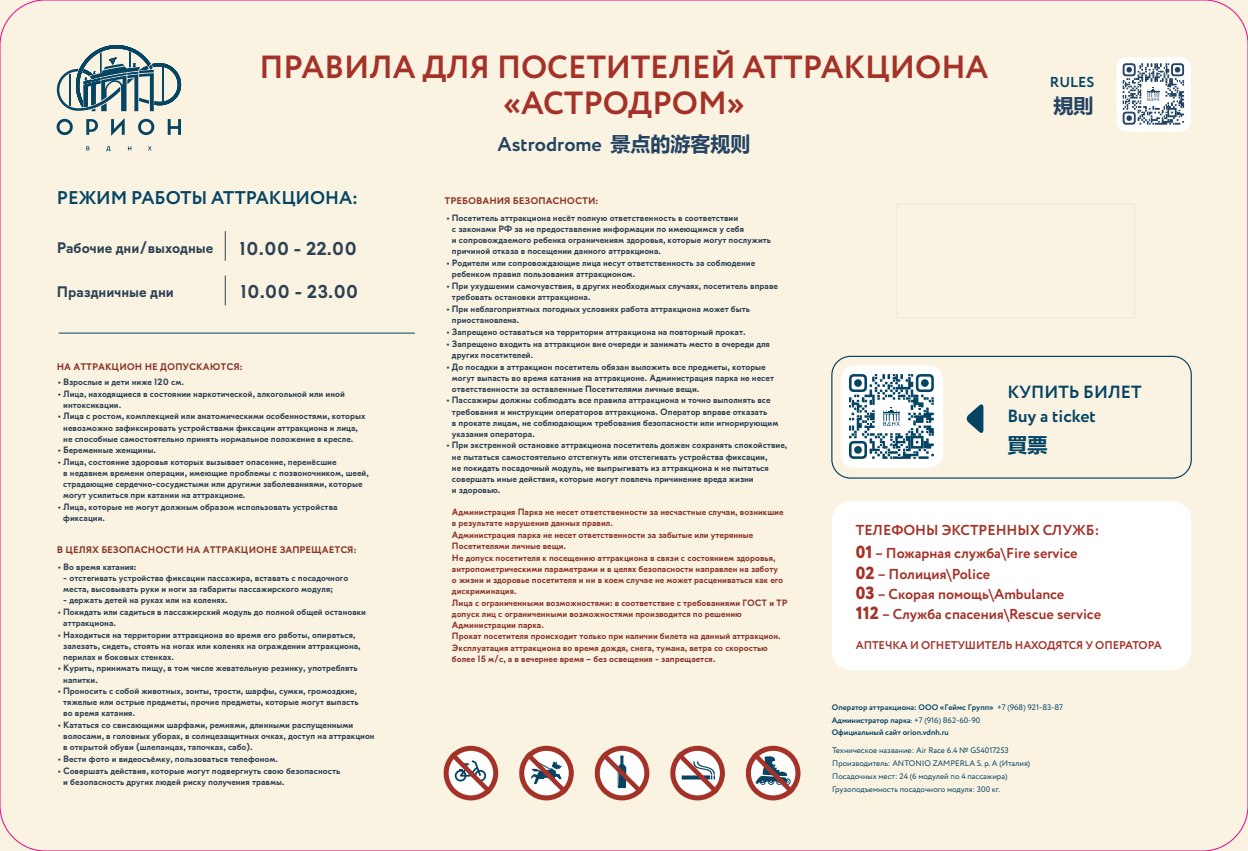
<style>
.page{position:relative;width:1248px;height:851px;background:#fff}
.page>*{position:absolute;margin:0;border:0;box-sizing:border-box;transform-origin:0 0}
.t1{font:700 32px/36px "Circe";color:#a43228;text-align:center}
.t2{font:700 20px "Circe";color:#234361}
.t3{font:700 20px "Microsoft Ya Hei";color:#064464}
.t4{font:700 20px "Microsoft Ya Hei";color:#234361}
.t5{font:700 18.56px "VDNH";color:#2c4154}
.t6{font:700 18.4px "Circe";color:#064464}
.t7{font:700 17.6px/24px "Circe";color:#064464}
.t8{font:700 15.28px "VDNH";color:#2c4154}
.t9{font:700 14.4px/20.4px "Circe";color:#a43228}
.t10{font:700 14.4px "Circe";color:#064464}
.t11{font:700 11.2px "Circe";letter-spacing:-.005em;color:#a43228}
.t12{font:700 9.56px "VDNH";color:#8a3528}
.t13{font:700 9.2px/11px "VDNH";color:#2c4154}
.t14{font:700 9.2px/11px "VDNH";color:#8a3528}
.t15{font:8px/13.2px "Circe";color:#064464}
.t16{font:700 8px/13.2px "Circe";color:#064464}
.s1{font-family:"Microsoft Ya Hei"}
.s2{font-weight:800;font-size:17.6px}
.s3{font-weight:400}
.s4{font-family:"VDNH";font-weight:400;font-size:6.68px;color:#2c4154}
</style>
<div class="page">
<div style="left:0;top:0;width:1247px;height:850px;background:#faf3e2"></div>
<svg style="left:57px;top:45px;width:124px;height:66px"></svg>
<svg style="left:57px;top:119px;width:16px;height:16px"></svg>
<svg style="left:86px;top:119px;width:12px;height:16px"></svg>
<svg style="left:111px;top:118px;width:14px;height:17px"></svg>
<svg style="left:138px;top:119px;width:16px;height:16px"></svg>
<svg style="left:168px;top:119px;width:13px;height:16px"></svg>
<svg style="left:86px;top:146px;width:3px;height:4px"></svg>
<svg style="left:106px;top:146px;width:4px;height:5px"></svg>
<svg style="left:148px;top:146px;width:4px;height:4px"></svg>
<svg style="left:443px;top:745px;width:55px;height:55px"></svg>
<svg style="left:519px;top:745px;width:54px;height:55px"></svg>
<svg style="left:594px;top:745px;width:55px;height:55px"></svg>
<svg style="left:670px;top:745px;width:55px;height:55px"></svg>
<svg style="left:746px;top:745px;width:54px;height:55px"></svg>
<hr style="left:59px;top:332px;width:356px;height:1px;background:#064464">
<div style="left:831px;top:356px;width:360px;height:122px;border:1px solid #064464;border-radius:19px"></div>
<div style="left:831px;top:501px;width:360px;height:169px;background:#fff;border-radius:19px"></div>
<svg style="left:966px;top:404px;width:17px;height:29px"></svg>
<hr style="left:225px;top:231px;width:1px;height:30px;background:#2c4154">
<hr style="left:225px;top:275px;width:1px;height:30px;background:#2c4154">
<div style="left:840px;top:365px;width:103px;height:103px;background:#fff;border-radius:14px"></div>
<svg style="left:849px;top:374px;width:84px;height:85px"></svg>
<div style="left:1116px;top:57px;width:74px;height:74px;background:#fff;border-radius:10px"></div>
<svg style="left:1122px;top:63px;width:61px;height:62px"></svg>
<h1 class="t1" style="left:259px;top:51px;width:730px">ПРАВИЛА ДЛЯ ПОСЕТИТЕЛЕЙ АТТРАКЦИОНА «АСТРОДРОМ»</h1>
<h2 class="t2" style="left:497px;top:131px;width:254px">Astrodrome <span class="s1">景点的游客规则</span></h2>
<h3 class="t10" style="left:1049px;top:73px;width:46px">RULES</h3>
<h2 class="t4" style="left:1053px;top:92px;width:41px">規則</h2>
<h3 class="t6" style="left:57px;top:185px;width:303px">РЕЖИМ РАБОТЫ АТТРАКЦИОНА:</h3>
<h3 class="t8" style="left:57px;top:238px;width:158px">Рабочие дни/выходные</h3>
<h3 class="t5" style="left:239px;top:236px;width:119px">10.00 - 22.00</h3>
<h3 class="t8" style="left:57px;top:281px;width:119px">Праздничные дни</h3>
<h3 class="t5" style="left:240px;top:279px;width:120px">10.00 - 23.00</h3>
<p class="t12" style="left:57px;top:360px;width:187px">НА АТТРАКЦИОН НЕ ДОПУСКАЮТСЯ:</p>
<p class="t13" style="left:58px;top:376px;width:128px">• Взрослые и дети ниже 120 см.</p>
<p class="t13" style="left:63px;top:387px;width:283px;text-indent:-6px">• Лица, находящиеся в состоянии наркотической, алкогольной или иной интоксикации.</p>
<p class="t13" style="left:63px;top:410px;width:303px;text-indent:-6px">• Лица с ростом, комплекцией или анатомическими особенностями, которых невозможно зафиксировать устройствами фиксации аттракциона и лица, не способные самостоятельно принять нормальное положение в кресле.</p>
<p class="t13" style="left:58px;top:444px;width:100px">• Беременные женщины.</p>
<p class="t13" style="left:63px;top:456px;width:307px;text-indent:-6px">• Лица, состояние здоровья которых вызывает опасение, перенёсшие<br>в недавнем времени операции, имеющие проблемы с позвоночником, шеей, страдающие сердечно-сосудистыми или другими заболеваниями, которые могут усилиться при катании на аттракционе.</p>
<p class="t13" style="left:63px;top:501px;width:276px;text-indent:-6px">• Лица, которые не могут должным образом использовать устройства фиксации.</p>
<p class="t12" style="left:57px;top:542px;width:301px">В ЦЕЛЯХ БЕЗОПАСНОСТИ НА АТТРАКЦИОНЕ ЗАПРЕЩАЕТСЯ:</p>
<p class="t13" style="left:58px;top:560px;width:80px">• Во время катания:</p>
<p class="t13" style="left:63px;top:571px;width:286px">- отстегивать устройства фиксации пассажира, вставать с посадочного места, высовывать руки и ноги за габариты пассажирского модуля;</p>
<p class="t13" style="left:63px;top:593px;width:166px">- держать детей на руках или на коленях.</p>
<p class="t13" style="left:63px;top:605px;width:304px;text-indent:-6px">• Покидать или садиться в пассажирский модуль до полной общей остановки аттракциона.</p>
<p class="t13" style="left:63px;top:628px;width:299px;text-indent:-6px">• Находиться на территории аттракциона во время его работы, опираться, залезать, сидеть, стоять на ногах или коленях на ограждении аттракциона, перилах и боковых стенках.</p>
<p class="t13" style="left:63px;top:662px;width:296px;text-indent:-6px">• Курить, принимать пищу, в том числе жевательную резинку, употреблять напитки.</p>
<p class="t13" style="left:63px;top:685px;width:297px;text-indent:-6px">• Проносить с собой животных, зонты, трости, шарфы, сумки, громоздкие, тяжелые или острые предметы, прочие предметы, которые могут выпасть во время катания.</p>
<p class="t13" style="left:63px;top:719px;width:313px;text-indent:-6px">• Кататься со свисающими шарфами, ремнями, длинными распущенными волосами, в головных уборах, в солнцезащитных очках, доступ на аттракцион в открытой обуви (шлепанцах, тапочках, сабо).</p>
<p class="t13" style="left:58px;top:753px;width:222px">• Вести фото и видеосъёмку, пользоваться телефоном.</p>
<p class="t13" style="left:63px;top:765px;width:278px;text-indent:-6px">• Совершать действия, которые могут подвергнуть свою безопасность и безопасность других людей риску получения травмы.</p>
<p class="t12" style="left:444px;top:194px;width:155px">ТРЕБОВАНИЯ БЕЗОПАСНОСТИ:</p>
<p class="t13" style="left:452px;top:212px;width:320px;text-indent:-6px">• Посетитель аттракциона несёт полную ответственность в соответствии<br>с законами РФ за не предоставление информации по имеющимся у себя<br>и сопровождаемого ребенка ограничениям здоровья, которые могут послужить причиной отказа в посещении данного аттракциона.</p>
<p class="t13" style="left:452px;top:257px;width:305px;text-indent:-6px">• Родители или сопровождающие лица несут ответственность за соблюдение ребенком правил пользования аттракционом.</p>
<p class="t13" style="left:452px;top:280px;width:327px;text-indent:-6px">• При ухудшении самочувствия, в других необходимых случаях, посетитель вправе требовать остановки аттракциона.</p>
<p class="t13" style="left:452px;top:303px;width:299px;text-indent:-6px">• При неблагоприятных погодных условиях работа аттракциона может быть приостановлена.</p>
<p class="t13" style="left:446px;top:326px;width:301px">• Запрещено оставаться на территории аттракциона на повторный прокат.</p>
<p class="t13" style="left:452px;top:338px;width:319px;text-indent:-6px">• Запрещено входить на аттракцион вне очереди и занимать место в очереди для других посетителей.</p>
<p class="t13" style="left:452px;top:360px;width:323px;text-indent:-6px">• До посадки в аттракцион посетитель обязан выложить все предметы, которые могут выпасть во время катания на аттракционе. Администрация парка не несет ответственности за оставленные Посетителями личные вещи.</p>
<p class="t13" style="left:452px;top:394px;width:328px;text-indent:-6px">• Пассажиры должны соблюдать все правила аттракциона и точно выполнять все требования и инструкции операторов аттракциона. Оператор вправе отказать<br>в прокате лицам, не соблюдающим требования безопасности или игнорирующим указания оператора.</p>
<p class="t13" style="left:452px;top:439px;width:337px;text-indent:-6px">• При экстренной остановке аттракциона посетитель должен сохранять спокойствие, не пытаться самостоятельно отстегнуть или отстегивать устройства фиксации,<br>не покидать посадочный модуль, не выпрыгивать из аттракциона и не пытаться совершать иные действия, которые могут повлечь причинение вреда жизни<br>и здоровью.</p>
<p class="t14" style="left:452px;top:506px;width:333px">Администрация Парка не несет ответственности за несчастные случаи, возникшие в результате нарушения данных правил.</p>
<p class="t14" style="left:452px;top:528px;width:303px">Администрация парка не несет ответственности за забытые или утерянные<br>Посетителями личные вещи.</p>
<p class="t14" style="left:452px;top:551px;width:333px">Не допуск посетителя к посещению аттракциона в связи с состоянием здоровья, антропометрическими параметрами и в целях безопасности направлен на заботу о жизни и здоровье посетителя и ни в коем случае не может расцениваться как его дискриминация.</p>
<p class="t14" style="left:452px;top:596px;width:337px">Лица с ограниченными возможностями: в соответствие с требованиями ГОСТ и ТР допуск лиц с ограниченными возможностями производится по решению<br>Администрации парка.</p>
<p class="t14" style="left:452px;top:630px;width:330px;line-height:11.8px">Прокат посетителя происходит только при наличии билета на данный аттракцион.<br>Эксплуатация аттракциона во время дождя, снега, тумана, ветра со скоростью</p>
<p class="t14" style="left:452px;top:653px;width:265px">более 15 м/с, а в вечернее время – без освещения - запрещается.</p>
<h3 class="t7" style="left:1007px;top:380px;width:136px">КУПИТЬ БИЛЕТ<br>Buy a ticket</h3>
<h2 class="t3" style="left:1007px;top:430px;width:41px">買票</h2>
<h3 class="t9" style="left:855px;top:518px;width:245px;line-height:23.6px">ТЕЛЕФОНЫ ЭКСТРЕННЫХ СЛУЖБ:<br><span class="s2">01</span> – Пожарная служба\Fire service</h3>
<h3 class="t9" style="left:855px;top:564px;width:247px"><span class="s2">02</span> – Полиция\Police<br><span class="s2">03</span> – Скорая помощь\Ambulance<br><span class="s2">112</span> – Служба спасения\Rescue service</h3>
<p class="t11" style="left:855px;top:637px;width:307px">АПТЕЧКА И ОГНЕТУШИТЕЛЬ НАХОДЯТСЯ У ОПЕРАТОРА</p>
<p class="t16" style="left:831px;top:700px;width:233px">Оператор аттракциона: ООО «Геймс Групп» <span class="s3">+7 (968) 921-83-87<br></span>Администратор парка<span class="s4">:</span> <span class="s3">+7 (916) 862-60-90</span></p>
<p class="t16" style="left:831px;top:725px;width:118px">Официальный сайт orion.vdnh.ru</p>
<p class="t15" style="left:832px;top:743px;width:199px">Техническое название: Air Race 6.4 № G54017253<br>Производитель: ANTONIO ZAMPERLA S. p. A (Италия)<br>Посадочных мест: 24 (6 модулей по 4 пассажира)<br>Грузоподъемность посадочного модуля: 300 кг.</p>
</div>
